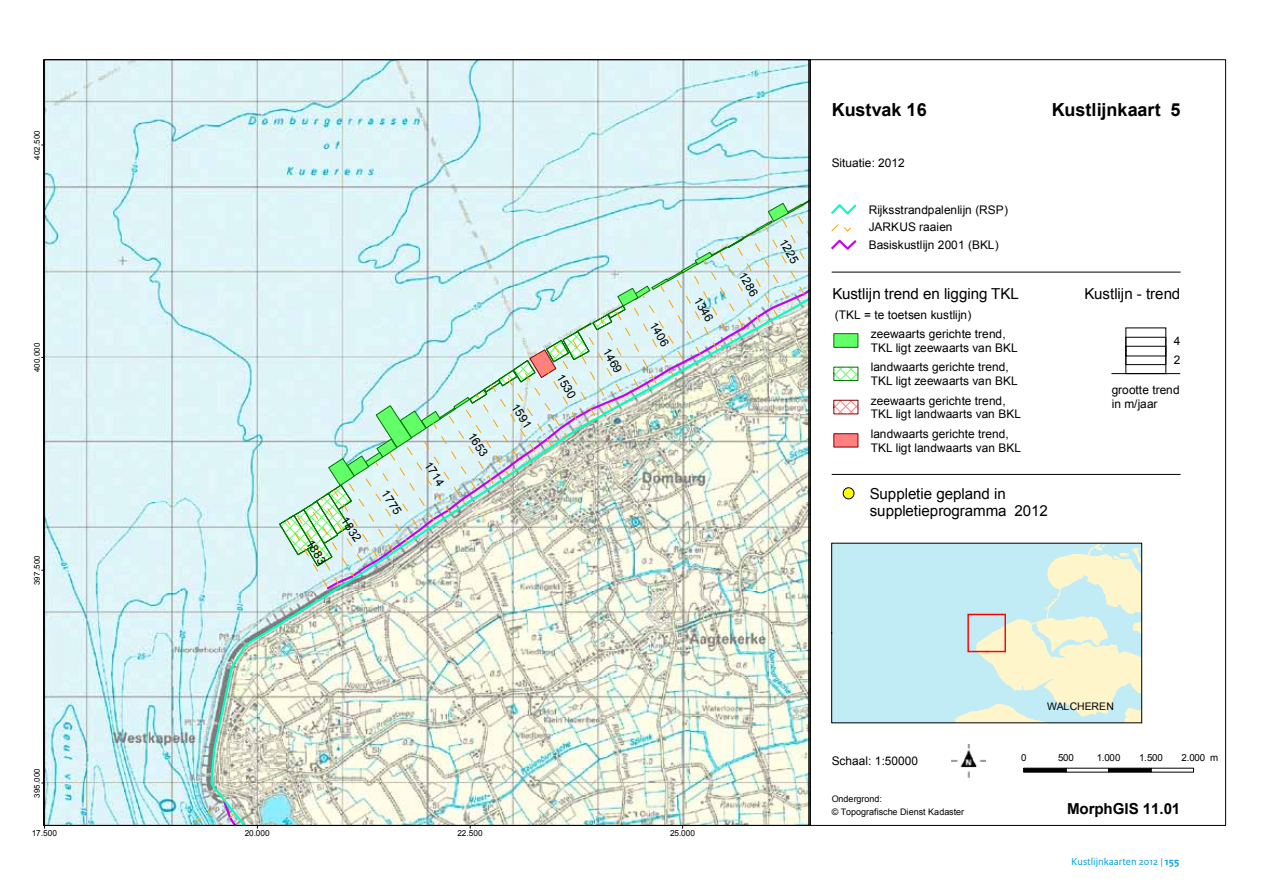
<style>
.page{position:relative;width:1263px;height:893px;background:#fff}
.page>*{position:absolute;margin:0;border:0;box-sizing:border-box;transform-origin:0 0}
.t1{font:700 18px "Arial";letter-spacing:.005em;color:#000}
.t2{font:15.15px/17.2px "Arial";letter-spacing:-.01em;color:#000}
.t3{font:700 15.15px "Arial";letter-spacing:-.01em;color:#000}
.t4{font:11.85px/13.6px "Arial";color:#000}
.t5{font:10.5px "Rijksoverheid Sans Text";color:#009ede}
.t6{font:10.5px "Arial";color:#000}
.t7{font:9.75px "Arial";letter-spacing:-.02em;color:#000}
.t8{font:9px "Arial";letter-spacing:.005em;color:#000}
.t9{font:8.25px "Arial";letter-spacing:.01em;color:#000}
.t10{font:7.95px "Arial";letter-spacing:.035em;color:#000}
.s1{font-weight:700}
</style>
<div class="page">
<img style="left:952px;top:744px;width:33px;height:33px">
<svg style="left:1125px;top:327px;width:41px;height:46px"></svg>
<hr style="left:1111px;top:373px;width:69px;height:1px;background:#000">
<div style="left:833px;top:333px;width:25px;height:15px;background:#63ff68;border:1px solid #007400"></div>
<svg style="left:833px;top:366px;width:26px;height:15px"></svg>
<svg style="left:833px;top:400px;width:26px;height:15px"></svg>
<div style="left:833px;top:433px;width:25px;height:14px;background:#ff8080;border:1px solid #870000"></div>
<hr style="left:832px;top:272px;width:348px;height:1px;background:#000">
<svg style="left:831px;top:204px;width:26px;height:11px"></svg>
<svg style="left:831px;top:239px;width:26px;height:11px"></svg>
<svg style="left:831px;top:224px;width:20px;height:8px"></svg>
<div style="left:843px;top:488px;width:11px;height:11px;background:#ff0;border-radius:50%"></div>
<div style="left:843px;top:488px;width:11px;height:11px;border:1px solid #000;border-radius:50%"></div>
<hr style="left:832px;top:474px;width:348px;height:1px;background:#000">
<img style="left:43px;top:59px;width:766px;height:767px">
<div style="left:831px;top:542px;width:311px;height:181px;background:#c1ecf6"></div>
<svg style="left:946px;top:543px;width:196px;height:180px;background:#d9ede1"></svg>
<svg style="left:1023px;top:768px;width:43px;height:4px"></svg>
<svg style="left:1108px;top:768px;width:43px;height:4px"></svg>
<p class="t10" style="left:32px;top:160px;width:31px;rotate:-90deg">402.500</p>
<p class="t10" style="left:32px;top:372px;width:31px;rotate:-90deg">400.000</p>
<p class="t10" style="left:32px;top:585px;width:31px;rotate:-90deg">397.500</p>
<p class="t4" style="left:315px;top:537px;width:28px;rotate:59deg">1883</p>
<p class="t4" style="left:350px;top:514px;width:28px;rotate:57deg">1832</p>
<p class="t4" style="left:390px;top:487px;width:28px;rotate:57deg">1775</p>
<p class="t4" style="left:433px;top:459px;width:28px;rotate:57deg">1714</p>
<p class="t4" style="left:476px;top:430px;width:28px;rotate:57deg">1653</p>
<p class="t4" style="left:520px;top:401px;width:28px;rotate:57deg">1591</p>
<p class="t4" style="left:565px;top:371px;width:28px;rotate:59deg">1530</p>
<p class="t4" style="left:612px;top:346px;width:28px;rotate:60deg">1469</p>
<p class="t4" style="left:659px;top:319px;width:28px;rotate:60deg">1406</p>
<p class="t4" style="left:703px;top:294px;width:28px;rotate:60deg">1346</p>
<p class="t4" style="left:747px;top:269px;width:28px;rotate:60deg">1286</p>
<p class="t4" style="left:788px;top:236px;width:28px;rotate:60deg">1225</p>
<h1 class="t1" style="left:832px;top:97px;width:96px">Kustvak 16</h1>
<h1 class="t1" style="left:1052px;top:98px;width:130px">Kustlijnkaart 5</h1>
<p class="t4" style="left:832px;top:156px;width:75px">Situatie: 2012</p>
<p class="t4" style="left:869px;top:203px;width:141px">Rijksstrandpalenlijn (RSP)</p>
<p class="t4" style="left:869px;top:239px;width:131px">Basiskustlijn 2001 (BKL)</p>
<p class="t4" style="left:869px;top:221px;width:85px">JARKUS raaien</p>
<p class="t2" style="left:832px;top:286px;width:188px">Kustlijn trend en ligging TKL</p>
<p class="t4" style="left:835px;top:308px;width:138px">(TKL = te toetsen kustlijn)</p>
<p class="t4" style="left:871px;top:327px;width:148px">zeewaarts gerichte trend,<br>TKL ligt zeewaarts van BKL</p>
<p class="t4" style="left:871px;top:361px;width:148px">landwaarts gerichte trend,<br>TKL ligt zeewaarts van BKL</p>
<p class="t4" style="left:871px;top:394px;width:152px">zeewaarts gerichte trend,<br>TKL ligt landwaarts van BKL</p>
<p class="t4" style="left:871px;top:427px;width:152px">landwaarts gerichte trend,<br>TKL ligt landwaarts van BKL</p>
<p class="t2" style="left:870px;top:485px;width:138px">Suppletie gepland in suppletieprogramma</p>
<p class="t2" style="left:1014px;top:502px;width:35px">2012</p>
<p class="t2" style="left:1084px;top:285px;width:97px">Kustlijn - trend</p>
<p class="t4" style="left:1174px;top:331px;width:8px;line-height:18.8px">4<br>2</p>
<p class="t4" style="left:1112px;top:383px;width:69px">grootte trend in m/jaar</p>
<p class="t10" style="left:32px;top:798px;width:31px;rotate:-90deg">395.000</p>
<p class="t9" style="left:32px;top:827px;width:27px">17.500</p>
<p class="t9" style="left:245px;top:827px;width:27px">20.000</p>
<p class="t9" style="left:458px;top:827px;width:27px">22.500</p>
<p class="t9" style="left:670px;top:827px;width:27px">25.000</p>
<p class="t6" style="left:1047px;top:699px;width:68px">WALCHEREN</p>
<p class="t4" style="left:832px;top:754px;width:88px">Schaal: 1:50000</p>
<p class="t7" style="left:1021px;top:751px;width:7px">0</p>
<p class="t7" style="left:1058px;top:751px;width:17px">500</p>
<p class="t7" style="left:1097px;top:751px;width:25px">1.000</p>
<p class="t7" style="left:1139px;top:751px;width:25px">1.500</p>
<p class="t7" style="left:1181px;top:751px;width:38px">2.000 m</p>
<p class="t8" style="left:832px;top:793px;width:52px">Ondergrond:</p>
<p class="t8" style="left:832px;top:806px;width:134px">© Topografische Dienst Kadaster</p>
<p class="t3" style="left:1067px;top:798px;width:115px">MorphGIS 11.01</p>
<p class="t5" style="left:1071px;top:855px;width:110px">Kustlijnkaarten 2012 | <span class="s1">155</span></p>
</div>
